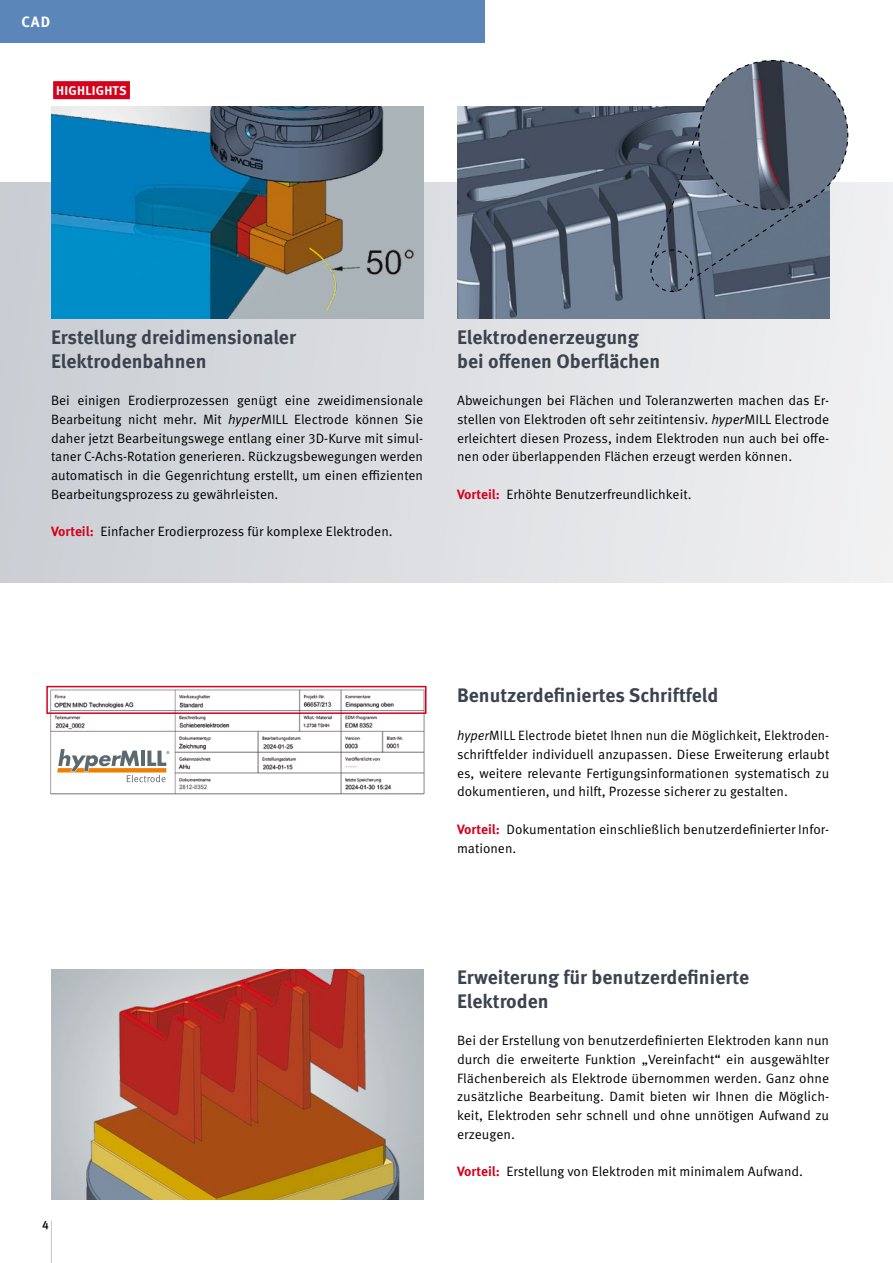
<style>
.page{position:relative;width:893px;height:1263px;background:#fff}
.page>*{position:absolute;margin:0;border:0;box-sizing:border-box;transform-origin:0 0}
.t1{font:700 19.5px/23.4px "Meta Pro";color:#3b434f}
.t2{font:700 15px "Meta Pro";color:#fff}
.t3{font:13.5px/18.8px "Meta Pro";color:#000;text-align:justify}
.t4{font:700 12.75px "Meta Pro";letter-spacing:.02em;color:#fff}
.t5{font:500 12px "Meta Pro";color:#000}
.s1{font-style:italic}
.s2{font-weight:700;color:#d4021d}
</style>
<div class="page">
<hr style="left:51px;top:1220px;width:1px;height:43px;background:#c5c9d0">
<div style="left:0;top:183px;width:893px;height:400px;background:linear-gradient(to right,#caced3,#f1f1f2)"></div>
<div style="left:0;top:0;width:485px;height:43px;background:#5b86b9"></div>
<div style="left:53px;top:81px;width:77px;height:18px;background:#d4021d"></div>
<img style="left:457px;top:106px;width:372px;height:213px">
<svg style="left:650px;top:60px;width:199px;height:233px;background:#77818f"></svg>
<img style="left:51px;top:106px;width:372px;height:213px">
<img style="left:67px;top:969px;width:345px;height:230px">
<img style="left:46px;top:685px;width:381px;height:110px">
<div style="left:46px;top:686px;width:380px;height:28px;border:2px solid #d4021d"></div>
<div style="left:55px;top:742px;width:118px;height:43px;background:#fff"></div>
<svg style="left:57px;top:749px;width:112px;height:33px"></svg>
<p class="t2" style="left:21px;top:12px;width:31px">CAD</p>
<p class="t4" style="left:56px;top:82px;width:72px">HIGHLIGHTS</p>
<h1 class="t1" style="left:51px;top:326px;width:246px">Erstellung dreidimensionaler<br>Elektrodenbahnen</h1>
<p class="t3" style="left:51px;top:391px;width:374px">Bei einigen Erodierprozessen genügt eine zweidimensionale Bearbeitung nicht mehr. Mit <span class="s1">hyper</span>MILL Electrode können Sie daher jetzt Bearbeitungswege entlang einer 3D-Kurve mit simul&shy;taner C-Achs-Rotation generieren. Rückzugsbewegungen werden automatisch in die Gegenrichtung erstellt, um einen effizienten Bearbeitungsprozess zu gewährleisten.</p>
<p class="t3" style="left:51px;top:523px;width:343px"><span class="s2">Vorteil:</span> Einfacher Erodierprozess für komplexe Elektroden.</p>
<h1 class="t1" style="left:457px;top:326px;width:205px">Elektrodenerzeugung bei offenen Oberflächen</h1>
<p class="t3" style="left:457px;top:391px;width:374px">Abweichungen bei Flächen und Toleranzwerten machen das Er&shy;stellen von Elektroden oft sehr zeitintensiv. <span class="s1">hyper</span>MILL Electrode erleichtert diesen Prozess, indem Elektroden nun auch bei offe&shy;nen oder überlappenden Flächen erzeugt werden können.</p>
<p class="t3" style="left:457px;top:485px;width:236px"><span class="s2">Vorteil:</span> Erhöhte Benutzerfreundlichkeit.</p>
<p class="t5" style="left:42px;top:1217px;width:8px">4</p>
<h1 class="t1" style="left:457px;top:684px;width:263px">Benutzerdefiniertes Schriftfeld</h1>
<p class="t3" style="left:457px;top:726px;width:374px"><span class="s1">hyper</span>MILL Electrode bietet Ihnen nun die Möglichkeit, Elektroden&shy;schriftfelder individuell anzupassen. Diese Erweiterung erlaubt es, weitere relevante Fertigungsinformationen systematisch zu dokumentieren, und hilft, Prozesse sicherer zu gestalten.</p>
<p class="t3" style="left:457px;top:820px;width:374px"><span class="s2">Vorteil:</span> Dokumentation einschließlich benutzerdefinierter Infor&shy;mationen.</p>
<h1 class="t1" style="left:457px;top:966px;width:294px">Erweiterung für benutzerdefinierte<br>Elektroden</h1>
<p class="t3" style="left:457px;top:1031px;width:374px">Bei der Erstellung von benutzerdefinierten Elektroden kann nun durch die erweiterte Funktion „Vereinfacht“ ein ausgewählter Flächenbereich als Elektrode übernommen werden. Ganz ohne zusätzliche Bearbeitung. Damit bieten wir Ihnen die Möglich&shy;keit, Elektroden sehr schnell und ohne unnötigen Aufwand zu erzeugen.</p>
<p class="t3" style="left:457px;top:1162px;width:347px"><span class="s2">Vorteil:</span> Erstellung von Elektroden mit minimalem Aufwand.</p>
</div>
